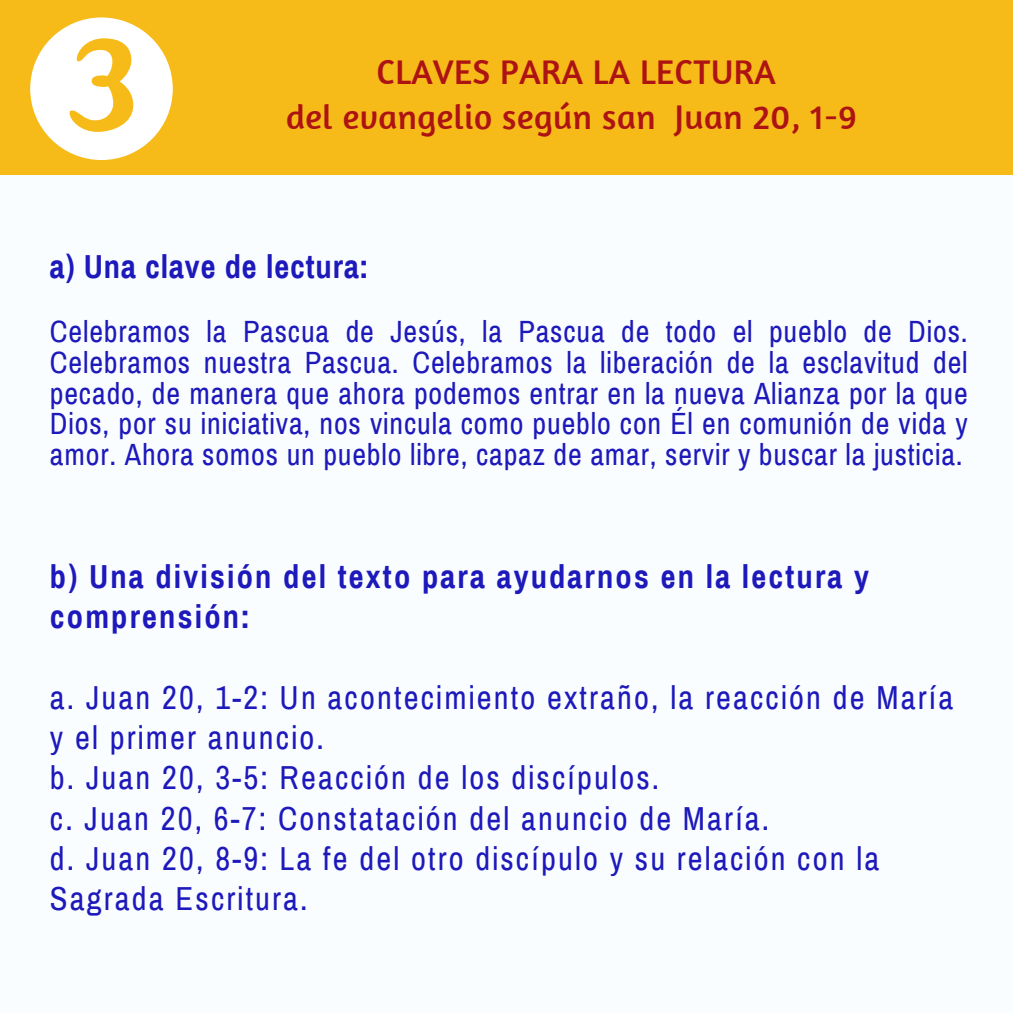
<style>
.page{position:relative;width:1013px;height:1013px;background:#fff}
.page>*{position:absolute;margin:0;border:0;box-sizing:border-box;transform-origin:0 0}
.t1{font:35px "Amaranth";letter-spacing:.015em;color:#ad1313}
.t2{font:32.5px/40.2px "Archivo Narrow";letter-spacing:.065em;color:#1d19bb}
.t3{font:700 32.5px/40.2px "Archivo Narrow";letter-spacing:.065em;color:#1d19bb}
.t4{font:700 32.5px "Archivo Narrow";letter-spacing:.03em;color:#1d19bb}
.t5{font:30px/31px "Archivo Narrow";letter-spacing:.03em;color:#1d19bb;text-align:justify}
</style>
<div class="page">
<div style="left:0;top:0;width:1012px;height:1012px;background:#f6bb18"></div>
<div style="left:0;top:175px;width:1012px;height:837px;background:#fafdff"></div>
<svg style="left:30px;top:17px;width:143px;height:143px"></svg>
<p class="t1" style="left:376px;top:50px;width:400px">CLAVES PARA LA LECTURA</p>
<p class="t1" style="left:286px;top:95px;width:572px">del evangelio según san Juan 20, 1-9</p>
<p class="t4" style="left:50px;top:249px;width:320px">a) Una clave de lectura:</p>
<p class="t5" style="left:50px;top:316px;width:919px">Celebramos la Pascua de Jesús, la Pascua de todo el pueblo de Dios.<br>Celebramos nuestra Pascua. Celebramos la liberación de la esclavitud del pecado, de manera que ahora podemos entrar en la nueva Alianza por la que Dios, por su iniciativa, nos vincula como pueblo con Él en comunión de vida y amor. Ahora somos un pueblo libre, capaz de amar, servir y buscar la justicia.</p>
<p class="t3" style="left:50px;top:556px;width:820px">b) Una división del texto para ayudarnos en la lectura y comprensión:</p>
<p class="t2" style="left:50px;top:677px;width:904px">a. Juan 20, 1-2: Un acontecimiento extraño, la reacción de María y el primer anuncio.</p>
<p class="t2" style="left:50px;top:758px;width:611px">b. Juan 20, 3-5: Reacción de los discípulos.</p>
<p class="t2" style="left:50px;top:798px;width:721px">c. Juan 20, 6-7: Constatación del anuncio de María.</p>
<p class="t2" style="left:50px;top:839px;width:830px">d. Juan 20, 8-9: La fe del otro discípulo y su relación con la<br>Sagrada Escritura.</p>
</div>
